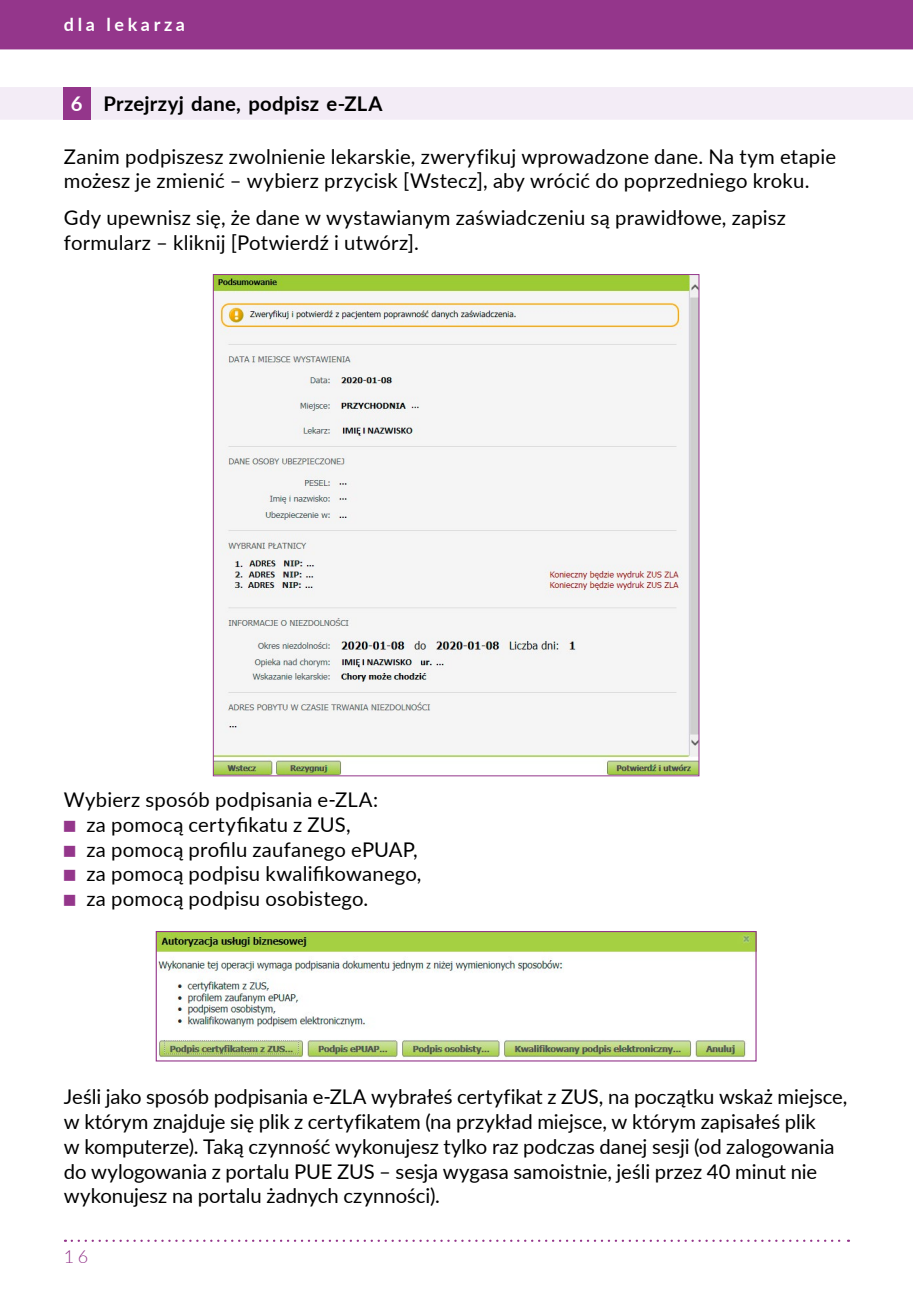
<style>
.page{position:relative;width:913px;height:1295px;background:#fff}
.page>*{position:absolute;margin:0;border:0;box-sizing:border-box;transform-origin:0 0}
.tekst_podstawowy_9_1{font:20.25px/24.8px "Lato";letter-spacing:.005em;color:#000}
.t1{font:700 20.25px "Lato";letter-spacing:.01em;color:#000}
.t2{font:700 18px "Lato";letter-spacing:.2em;color:#fff}
.t3{font:300 18px "Lato";color:#94368b}
.s1{color:#fff}
.s2{font-family:"Newspaper Pi PL Regular A";font-size:15.75px;color:#94368b}
</style>
<div class="page">
<div style="left:0;top:0;width:912px;height:49px;background:#94368b"></div>
<svg style="left:72px;top:1239px;width:776px;height:3px"></svg>
<div style="left:0;top:87px;width:912px;height:33px;background:#f3ecf6"></div>
<div style="left:63px;top:87px;width:27px;height:33px;background:#94368b"></div>
<svg style="left:212px;top:274px;width:487px;height:503px"></svg>
<img style="left:155px;top:931px;width:601px;height:131px">
<p class="t2" style="left:64px;top:11px;width:123px">dla lekarza</p>
<p class="t1" style="left:71px;top:88px;width:313px"><span class="s1">6</span> Przejrzyj dane, podpisz e-ZLA</p>
<p class="tekst_podstawowy_9_1" style="left:64px;top:143px;width:773px">Zanim podpiszesz zwolnienie lekarskie, zweryfikuj wprowadzone dane. Na tym etapie możesz je zmienić – wybierz przycisk [Wstecz], aby wrócić do poprzedniego kroku.</p>
<p class="tekst_podstawowy_9_1" style="left:64px;top:205px;width:723px">Gdy upewnisz się, że dane w wystawianym zaświadczeniu są prawidłowe, zapisz formularz – kliknij [Potwierdź i utwórz].</p>
<p class="tekst_podstawowy_9_1" style="left:64px;top:786px;width:315px">Wybierz sposób podpisania e-ZLA:</p>
<p class="tekst_podstawowy_9_1" style="left:64px;top:811px;width:288px"><span class="s2">t</span> za pomocą certyfikatu z ZUS,</p>
<p class="tekst_podstawowy_9_1" style="left:64px;top:836px;width:355px"><span class="s2">t</span> za pomocą profilu zaufanego ePUAP,</p>
<p class="tekst_podstawowy_9_1" style="left:64px;top:861px;width:359px"><span class="s2">t</span> za pomocą podpisu kwalifikowanego,</p>
<p class="tekst_podstawowy_9_1" style="left:64px;top:885px;width:306px"><span class="s2">t</span> za pomocą podpisu osobistego.</p>
<p class="tekst_podstawowy_9_1" style="left:64px;top:1083px;width:784px">Jeśli jako sposób podpisania e-ZLA wybrałeś certyfikat z ZUS, na początku wskaż miejsce, w którym znajduje się plik z certyfikatem (na przykład miejsce, w którym zapisałeś plik<br>w komputerze). Taką czynność wykonujesz tylko raz podczas danej sesji (od zalogowania do wylogowania z portalu PUE ZUS – sesja wygasa samoistnie, jeśli przez 40 minut nie wykonujesz na portalu żadnych czynności).</p>
<p class="t3" style="left:64px;top:1244px;width:26px">16</p>
</div>
